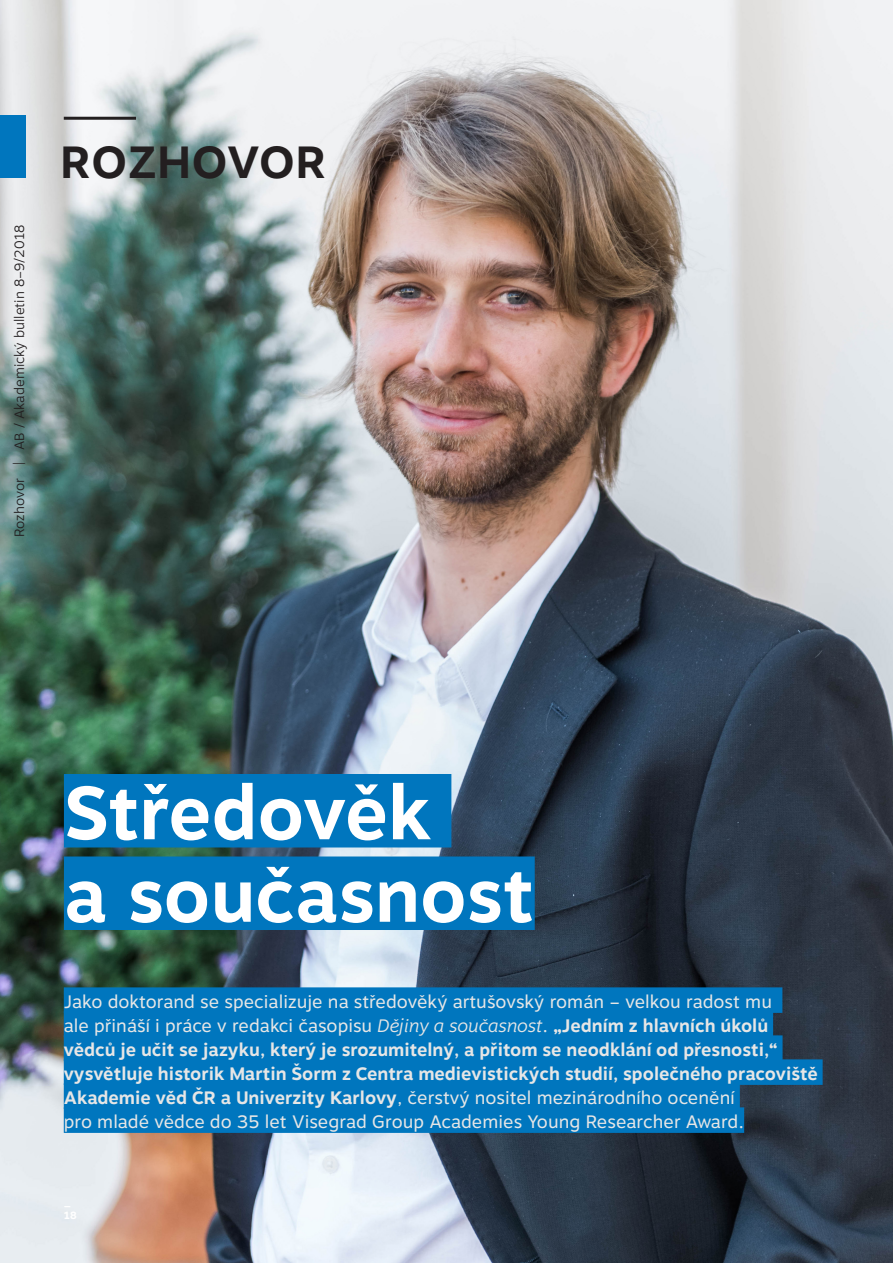
<style>
.page{position:relative;width:893px;height:1263px;background:#fff}
.page>*{position:absolute;margin:0;border:0;box-sizing:border-box;transform-origin:0 0}
.Headline{font:700 75px/82.5px "Motiva Sans";letter-spacing:-.005em;color:#fff}
.t1{font:700 45px "Motiva Sans";letter-spacing:.01em;color:#231f20}
.Perex{font:18px/24px "Motiva Sans";color:#e6e6e6}
.t2{font:300 13.5px "Motiva Sans";color:#231f20}
.t3{font:700 10.5px "Motiva Sans";color:#fff}
.s1{font-weight:300;font-style:italic}
.s2{font-weight:700}
</style>
<div class="page">
<img style="left:0;top:0;width:893px;height:1263px">
<div style="left:64px;top:987px;width:718px;height:26px;background:#0076be"></div>
<div style="left:64px;top:1011px;width:709px;height:26px;background:#0076be"></div>
<div style="left:64px;top:1035px;width:718px;height:26px;background:#0076be"></div>
<div style="left:64px;top:1059px;width:759px;height:26px;background:#0076be"></div>
<div style="left:64px;top:1083px;width:676px;height:26px;background:#0076be"></div>
<div style="left:64px;top:1107px;width:680px;height:26px;background:#0076be"></div>
<div style="left:0;top:116px;width:26px;height:62px;background:#0076be"></div>
<hr style="left:64px;top:117px;width:72px;height:3px;background:#231f20">
<div style="left:64px;top:774px;width:387px;height:73px;background:#0076be"></div>
<div style="left:64px;top:856px;width:471px;height:74px;background:#0076be"></div>
<p class="t2" style="left:9px;top:465px;width:241px;rotate:-90deg">| AB / Akademický bulletin 8–9/2018</p>
<p class="t2" style="left:9px;top:537px;width:61px;rotate:-90deg">Rozhovor</p>
<p class="t1" style="left:61px;top:129px;width:267px">ROZHOVOR</p>
<p class="Headline" style="left:64px;top:773px;width:472px">Středověk<br>a současnost</p>
<p class="Perex" style="left:64px;top:989px;width:755px">Jako doktorand se specializuje na středověký artušovský román – velkou radost mu<br>ale přináší i práce v redakci časopisu <span class="s1">Dějiny a současnost</span>. <span class="s2">„Jedním z hlavních úkolů vědců je učit se jazyku, který je srozumitelný, a přitom se neodklání od přesnosti,“ vysvětluje historik Martin Šorm z Centra medievistických studií, společného pracoviště Akademie věd ČR a Univerzity Karlovy</span>, čerstvý nositel mezinárodního ocenění<br>pro mladé vědce do 35 let Visegrad Group Academies Young Researcher Award.</p>
<p class="t3" style="left:64px;top:1194px;width:9px">_</p>
<p class="t3" style="left:64px;top:1207px;width:14px">18</p>
</div>
